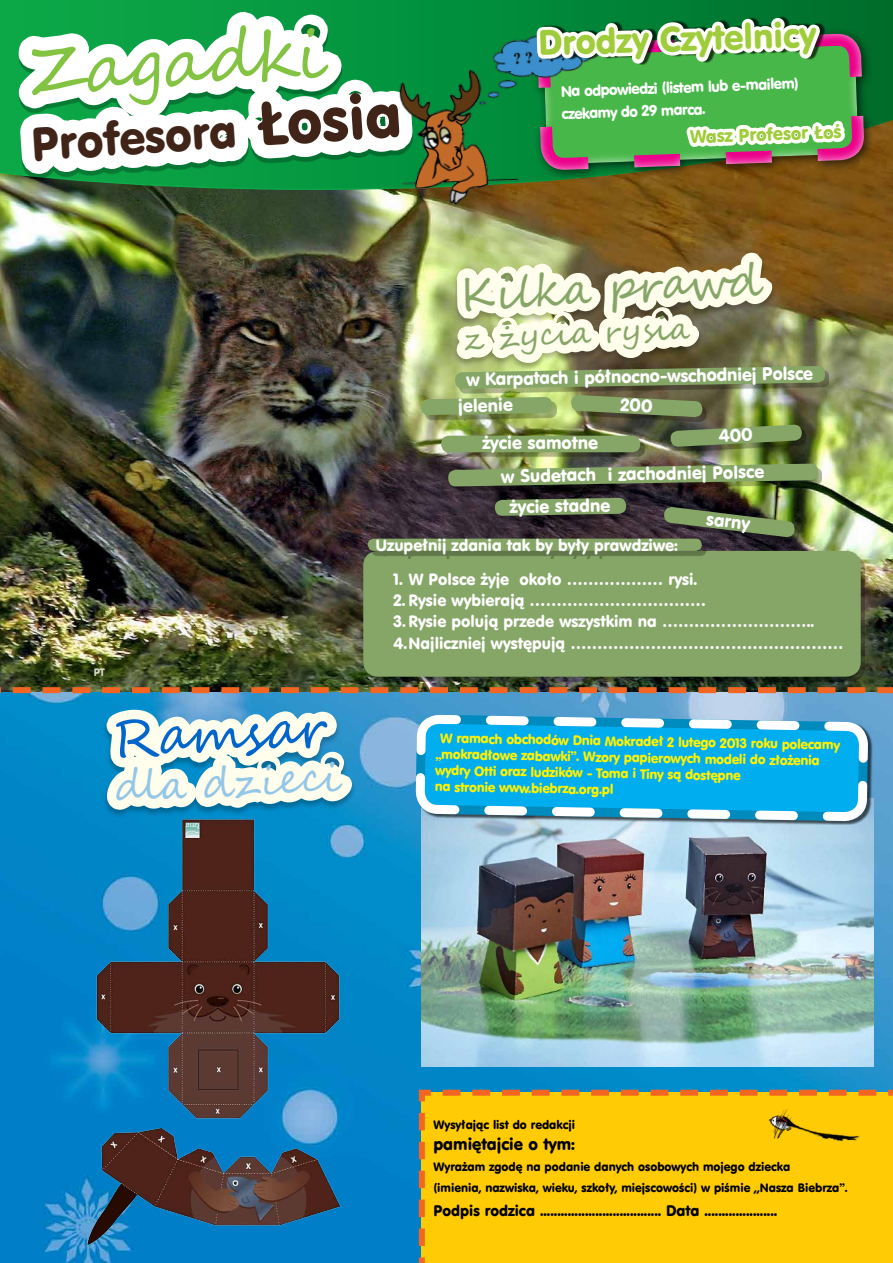
<style>
.page{position:relative;width:893px;height:1263px;background:#fff}
.page>*{position:absolute;margin:0;border:0;box-sizing:border-box;transform-origin:0 0}
.t1{font:68.4px "Segoe Script";color:#82c341}
.t2{font:52.95px "Segoe Script";color:#06c}
.t3{font:46.05px "VAG Rounded EU";color:#402418}
.t4{font:44.55px "Segoe Script";color:#86a667}
.t5{font:41.4px "Segoe Script";color:#94c6e7}
.t6{font:34.65px "VAG Rounded EU";color:#9fcc3b}
.t7{font:32.1px "Segoe Script";color:#86a667}
.t8{font:18px "VAG Rounded EU";color:#9fcc3b}
.t9{font:17.7px/30.9px "VAG Rounded EU";color:#fff}
.t10{font:16.5px "VAG Rounded EU";color:#000}
.t11{font:16.05px/21.5px "VAG Rounded EU";color:#fff}
.t12{font:15px "VAG Rounded EU";color:#000}
.t13{font:15px/22.5px "VAG Rounded EU";color:#fff}
.t14{font:13.5px/16.2px "VAG Rounded EU";color:#fff200}
.t15{font:12px/21px "VAG Rounded EU";color:#000}
.t16{font:10.5px "VAG Rounded EU";color:#fff}
.s1{font-size:60.75px}
</style>
<div class="page">
<img style="left:0;top:1064px;width:893px;height:199px">
<div style="left:872px;top:1087px;width:21px;height:176px;background:#ffcb05"></div>
<img style="left:872px;top:1088px;width:9px;height:80px">
<img style="left:87px;top:1064px;width:257px;height:185px">
<svg style="left:411px;top:1064px;width:461px;height:199px;background:#dabf24"></svg>
<img style="left:0;top:0;width:893px;height:1064px">
<h1 class="t1" style="left:23px;top:18px;width:303px;rotate:-4deg">Zagadki</h1>
<h3 class="t3" style="left:29px;top:117px;width:373px;rotate:-4deg">Profesora <span class="s1">Łosia</span></h3>
<h3 class="t6" style="left:538px;top:23px;width:279px;rotate:-2deg">Drodzy Czytelnicy</h3>
<p class="t13" style="left:560px;top:81px;width:240px;rotate:-2deg">Na odpowiedzi (listem lub e-mailem) czekamy do 29 marca.</p>
<p class="t8" style="left:690px;top:126px;width:153px;rotate:-2deg">Wasz Profesor Łoś</p>
<h3 class="t4" style="left:458px;top:258px;width:302px;rotate:-3deg">Kilka prawd</h3>
<h3 class="t7" style="left:461px;top:313px;width:231px;rotate:-3deg">z życia rysia</h3>
<p class="t9" style="left:466px;top:365px;width:348px;rotate:-1deg">w Karpatach i północno-wschodniej Polsce</p>
<p class="t9" style="left:458px;top:391px;width:56px;rotate:-1deg">jelenie</p>
<p class="t9" style="left:482px;top:428px;width:117px">życie samotne</p>
<p class="t9" style="left:509px;top:461px;width:257px;text-indent:-8px;rotate:-1deg">w Sudetach i zachodniej Polsce życie stadne</p>
<p class="t9" style="left:708px;top:504px;width:46px;rotate:7deg">sarny</p>
<p class="t11" style="left:375px;top:535px;width:304px">Uzupełnij zdania tak by były prawdziwe:</p>
<p class="t16" style="left:94px;top:665px;width:13px">PT</p>
<h2 class="t2" style="left:109px;top:697px;width:216px;rotate:-3deg">Ramsar</h2>
<h3 class="t5" style="left:112px;top:754px;width:230px;rotate:-3deg">dla dzieci</h3>
<p class="t11" style="left:394px;top:569px;width:305px">1. W Polsce żyje około ……………… rysi.</p>
<p class="t11" style="left:393px;top:590px;width:314px">2. Rysie wybierają ……………………………</p>
<p class="t11" style="left:393px;top:612px;width:451px">3. Rysie polują przede wszystkim na ………………………..<br>4.Najliczniej występują ……………………………………………</p>
<p class="t14" style="left:436px;top:730px;width:406px;text-indent:4px;rotate:1deg">W ramach obchodów Dnia Mokradeł 2 lutego 2013 roku polecamy „mokradłowe zabawki”. Wzory papierowych modeli do złożenia wydry Otti oraz ludzików - Toma i Tiny są dostępne<br>na stronie www.biebrza.org.pl</p>
<p class="t15" style="left:433px;top:1115px;width:143px">Wysyłając list do redakcji</p>
<p class="t10" style="left:433px;top:1134px;width:143px">pamiętajcie o tym:</p>
<p class="t15" style="left:433px;top:1157px;width:416px">Wyrażam zgodę na podanie danych osobowych mojego dziecka<br>(imienia, nazwiska, wieku, szkoły, miejscowości) w piśmie ,,Nasza Biebrza”.</p>
<p class="t12" style="left:433px;top:1202px;width:345px">Podpis rodzica ................................... Data .....................</p>
</div>
